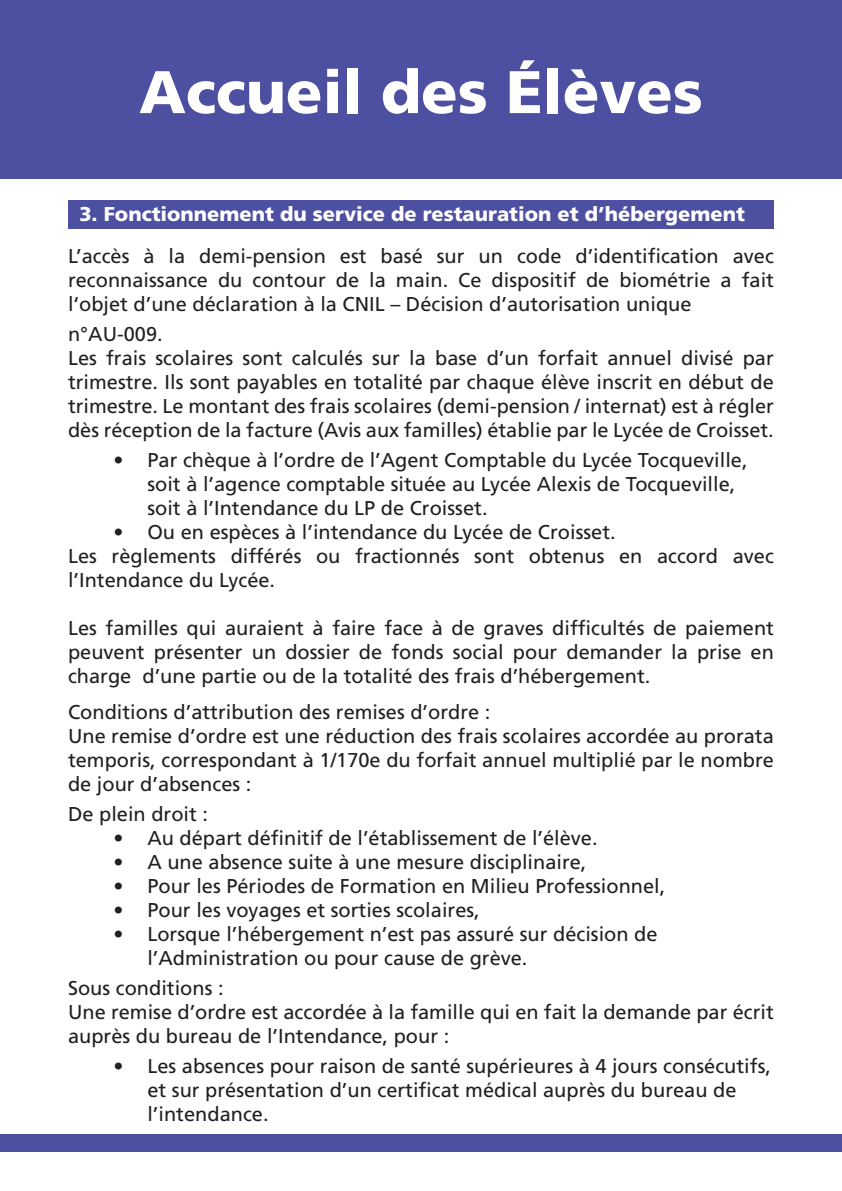
<style>
.page{position:relative;width:842px;height:1191px;background:#fff}
.page>*{position:absolute;margin:0;border:0;box-sizing:border-box;transform-origin:0 0}
.t1{font:900 60px "Frutiger";color:#fff}
.t2{font:20px/24px "Frutiger";color:#231f20}
.t3{font:900 20px "Frutiger";color:#fff}
</style>
<div class="page">
<div style="left:68px;top:200px;width:706px;height:28px;background:#4d4fa1"></div>
<div style="left:0;top:0;width:842px;height:179px;background:#4d4fa1"></div>
<div style="left:0;top:1134px;width:842px;height:17px;background:#4d4fa1"></div>
<h1 class="t1" style="left:139px;top:56px;width:565px">Accueil des élèves</h1>
<p class="t3" style="left:79px;top:201px;width:667px">3. Fonctionnement du service de restauration et d’hébergement</p>
<p class="t2" style="left:68px;top:244px;width:707px;text-align:justify">L’accès à la demi-pension est basé sur un code d’identification avec reconnaissance du contour de la main. Ce dispositif de biométrie a fait l‘objet d’une déclaration à la CNIL – Décision d’autorisation unique</p>
<p class="t2" style="left:68px;top:322px;width:707px">n°AU-009.<br>Les frais scolaires sont calculés sur la base d’un forfait annuel divisé par trimestre. Ils sont payables en totalité par chaque élève inscrit en début de trimestre. Le montant des frais scolaires (demi-pension / internat) est à régler dès réception de la facture (Avis aux familles) établie par le Lycée de Croisset.</p>
<p class="t2" style="left:147px;top:448px;width:602px;text-indent:-34px">• Par chèque à l’ordre de l’Agent Comptable du Lycée Tocqueville, soit à l’agence comptable située au Lycée Alexis de Tocqueville, soit à l’Intendance du LP de Croisset.</p>
<p class="t2" style="left:68px;top:520px;width:707px;text-indent:45px">• Ou en espèces à l’intendance du Lycée de Croisset.<br>Les règlements différés ou fractionnés sont obtenus en accord avec l’Intendance du Lycée.</p>
<p class="t2" style="left:68px;top:616px;width:707px;text-align:justify">Les familles qui auraient à faire face à de graves difficultés de paiement peuvent présenter un dossier de fonds social pour demander la prise en charge d’une partie ou de la totalité des frais d’hébergement.</p>
<p class="t2" style="left:68px;top:700px;width:707px">Conditions d’attribution des remises d’ordre :<br>Une remise d’ordre est une réduction des frais scolaires accordée au prorata temporis, correspondant à 1/170e du forfait annuel multiplié par le nombre de jour d’absences :</p>
<p class="t2" style="left:68px;top:802px;width:142px">De plein droit :</p>
<p class="t2" style="left:113px;top:826px;width:486px">• Au départ définitif de l’établissement de l’élève.</p>
<p class="t2" style="left:113px;top:850px;width:475px">• A une absence suite à une mesure disciplinaire,</p>
<p class="t2" style="left:113px;top:874px;width:553px">• Pour les Périodes de Formation en Milieu Professionnel,</p>
<p class="t2" style="left:113px;top:898px;width:368px">• Pour les voyages et sorties scolaires,</p>
<p class="t2" style="left:147px;top:922px;width:512px;text-indent:-34px">• Lorsque l’hébergement n’est pas assuré sur décision de l’Administration ou pour cause de grève.</p>
<p class="t2" style="left:68px;top:976px;width:707px">Sous conditions :<br>Une remise d’ordre est accordée à la famille qui en fait la demande par écrit auprès du bureau de l’Intendance, pour :</p>
<p class="t2" style="left:147px;top:1054px;width:625px;text-indent:-34px">• Les absences pour raison de santé supérieures à 4 jours consécutifs, et sur présentation d’un certificat médical auprès du bureau de l’intendance.</p>
</div>
